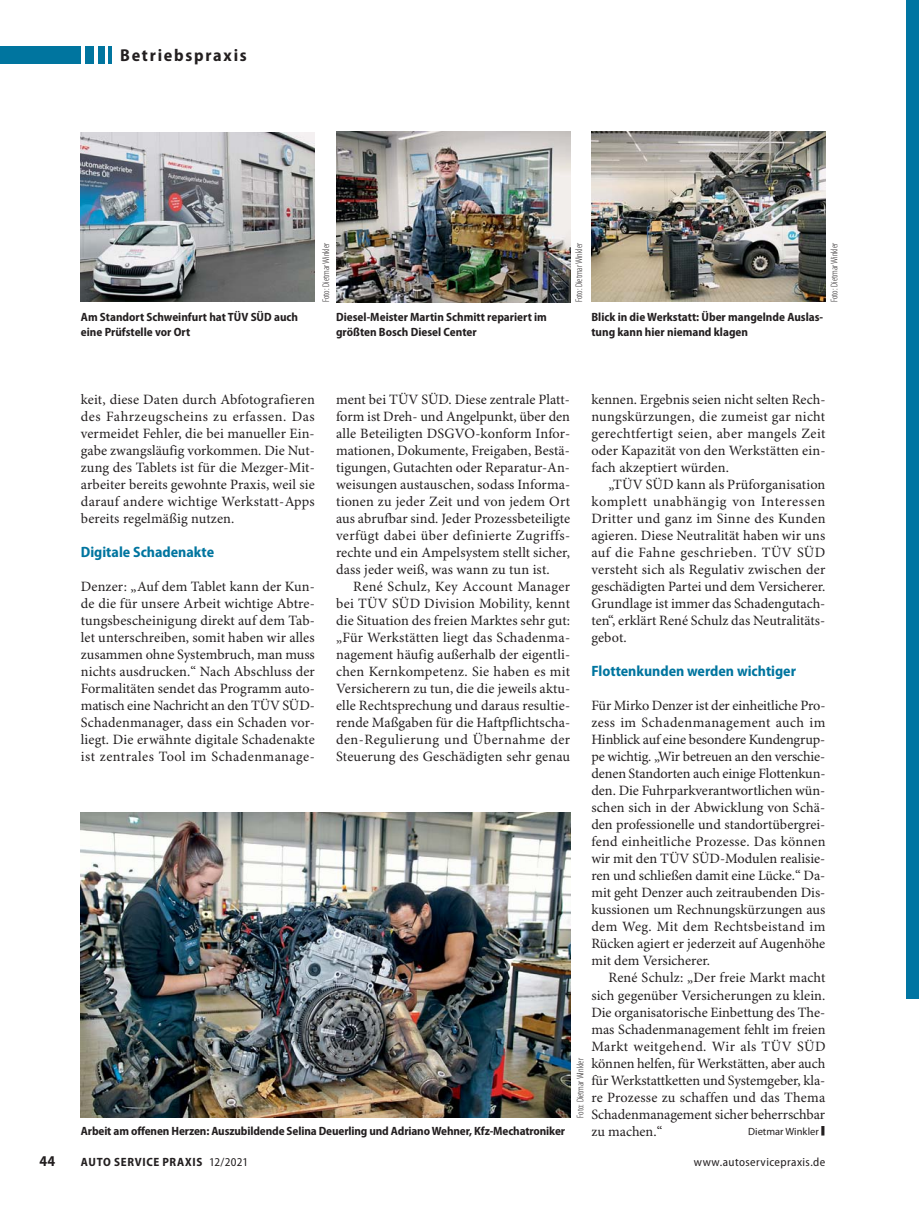
<style>
.page{position:relative;width:919px;height:1212px;background:#fff}
.page>*{position:absolute;margin:0;border:0;box-sizing:border-box;transform-origin:0 0}
.t1{font:32.7px "Minion Pro";color:#231f20;scale:.33 1}
.t2{font:700 semi-condensed 17.25px "Myriad Pro";letter-spacing:.1em;color:#231f20}
.t3{font:700 semi-condensed 15px "Myriad Pro";color:#00759f}
.t4{font:700 semi-condensed 15px "Myriad Pro";color:#231f20}
.t5{font:14.25px/17px "Minion Pro";letter-spacing:.005em;color:#231f20;text-align:justify}
.t6{font:700 semi-condensed 12px/15px "Myriad Pro";color:#231f20}
.t7{font:700 semi-condensed 12px "Myriad Pro";letter-spacing:.055em;color:#231f20}
.t8{font:semi-condensed 12px "Myriad Pro";letter-spacing:.035em;color:#231f20}
.t9{font:10.5px "Myriad Pro";color:#231f20}
.t10{font:300 condensed 9.75px "Myriad Pro";color:#231f20}
.s1{font-weight:400}
</style>
<div class="page">
<hr style="left:108px;top:47px;width:4px;height:17px;background:#00759f">
<div style="left:85px;top:47px;width:9px;height:17px;background:#00759f"></div>
<div style="left:98px;top:47px;width:6px;height:17px;background:#00759f"></div>
<div style="left:0;top:47px;width:81px;height:17px;background:#00759f"></div>
<img style="left:81px;top:812px;width:489px;height:305px">
<img style="left:336px;top:132px;width:234px;height:170px">
<img style="left:81px;top:132px;width:234px;height:170px">
<img style="left:591px;top:132px;width:234px;height:170px">
<div style="left:906px;top:0;width:12px;height:999px;background:#0075a2"></div>
<p class="t2" style="left:120px;top:49px;width:128px">Betriebspraxis</p>
<p class="t6" style="left:81px;top:310px;width:219px">Am Standort Schweinfurt hat TÜV SÜD auch eine Prüfstelle vor Ort</p>
<p class="t10" style="left:320px;top:302px;width:61px;rotate:-90deg">Foto: Dietmar Winkler</p>
<p class="t6" style="left:336px;top:310px;width:212px">Diesel-Meister Martin Schmitt repariert im größten Bosch Diesel Center</p>
<p class="t10" style="left:573px;top:302px;width:61px;rotate:-90deg">Foto: Dietmar Winkler</p>
<p class="t10" style="left:828px;top:302px;width:61px;rotate:-90deg">Foto: Dietmar Winkler</p>
<p class="t6" style="left:591px;top:310px;width:233px">Blick in die Werkstatt: Über mangelnde Auslas&shy;tung kann hier niemand klagen</p>
<p class="t5" style="left:336px;top:392px;width:236px">ment bei TÜV SÜD. Diese zentrale Platt&shy;form ist Dreh- und Angelpunkt, über den alle Beteiligten DSGVO-konform Infor&shy;mationen, Dokumente, Freigaben, Bestä&shy;tigungen, Gutachten oder Reparatur-An&shy;weisungen austauschen, sodass Informa&shy;tionen zu jeder Zeit und von jedem Ort aus abrufbar sind. Jeder Prozessbeteiligte verfügt dabei über definierte Zugriffs&shy;rechte und ein Ampelsystem stellt sicher, dass jeder weiß, was wann zu tun ist.</p>
<p class="t5" style="left:336px;top:579px;width:235px;text-indent:17px">René Schulz, Key Account Manager bei TÜV SÜD Division Mobility, kennt die Situation des freien Marktes sehr gut: „Für Werkstätten liegt das Schadenma&shy;nagement häufig außerhalb der eigentli&shy;chen Kernkompetenz. Sie haben es mit Versicherern zu tun, die die jeweils aktu&shy;elle Rechtsprechung und daraus resultie&shy;rende Maßgaben für die Haftpflichtscha&shy;den-Regulierung und Übernahme der Steuerung des Geschädigten sehr genau</p>
<p class="t5" style="left:81px;top:392px;width:235px">keit, diese Daten durch Abfotografieren des Fahrzeugscheins zu erfassen. Das vermeidet Fehler, die bei manueller Ein&shy;gabe zwangsläufig vorkommen. Die Nut&shy;zung des Tablets ist für die Mezger-Mit&shy;arbeiter bereits gewohnte Praxis, weil sie darauf andere wichtige Werkstatt-Apps bereits regelmäßig nutzen.</p>
<p class="t3" style="left:81px;top:546px;width:135px">Digitale Schadenakte</p>
<p class="t5" style="left:81px;top:579px;width:235px">Denzer: „Auf dem Tablet kann der Kun&shy;de die für unsere Arbeit wichtige Abtre&shy;tungsbescheinigung direkt auf dem Tab&shy;let unterschreiben, somit haben wir alles zusammen ohne Systembruch, man muss nichts ausdrucken.“ Nach Abschluss der Formalitäten sendet das Programm auto&shy;matisch eine Nachricht an den TÜV SÜD-Schadenmanager, dass ein Schaden vor&shy;liegt. Die erwähnte digitale Schadenakte ist zentrales Tool im Schadenmanage-</p>
<p class="t5" style="left:591px;top:392px;width:235px">kennen. Ergebnis seien nicht selten Rech&shy;nungskürzungen, die zumeist gar nicht gerechtfertigt seien, aber mangels Zeit oder Kapazität von den Werkstätten ein&shy;fach akzeptiert würden.</p>
<p class="t5" style="left:591px;top:477px;width:235px;text-indent:17px">„TÜV SÜD kann als Prüforganisation komplett unabhängig von Interessen Dritter und ganz im Sinne des Kunden agieren. Diese Neutralität haben wir uns auf die Fahne geschrieben. TÜV SÜD versteht sich als Regulativ zwischen der geschädigten Partei und dem Versicherer.<br>Grundlage ist immer das Schadengutach&shy;ten“, erklärt René Schulz das Neutralitäts&shy;gebot.</p>
<p class="t3" style="left:591px;top:665px;width:206px">Flottenkunden werden wichtiger</p>
<p class="t5" style="left:591px;top:698px;width:235px">Für Mirko Denzer ist der einheitliche Pro&shy;zess im Schadenmanagement auch im Hinblick auf eine besondere Kundengrup&shy;pe wichtig. „Wir betreuen an den verschie&shy;denen Standorten auch einige Flottenkun&shy;den. Die Fuhrparkverantwortlichen wün&shy;schen sich in der Abwicklung von Schä&shy;den professionelle und standortübergrei&shy;fend einheitliche Prozesse. Das können wir mit den TÜV SÜD-Modulen realisie&shy;ren und schließen damit eine Lücke.“ Da&shy;mit geht Denzer auch zeitraubenden Dis&shy;kussionen um Rechnungskürzungen aus dem Weg. Mit dem Rechtsbeistand im Rücken agiert er jederzeit auf Augenhöhe mit dem Versicherer.</p>
<p class="t5" style="left:591px;top:971px;width:235px;text-indent:17px">René Schulz: „Der freie Markt macht sich gegenüber Versicherungen zu klein.<br>Die organisatorische Einbettung des The&shy;mas Schadenmanagement fehlt im freien Markt weitgehend. Wir als TÜV SÜD können helfen, für Werkstätten, aber auch für Werkstattketten und Systemgeber, kla&shy;re Prozesse zu schaffen und das Thema Schadenmanagement sicher beherrschbar zu machen.“</p>
<p class="t10" style="left:574px;top:1117px;width:61px;rotate:-90deg">Foto: Dietmar Winkler</p>
<p class="t9" style="left:748px;top:1128px;width:72px">Dietmar Winkler</p>
<h1 class="t1" style="left:820px;top:1116px;width:15px">■</h1>
<p class="t6" style="left:81px;top:1124px;width:485px">Arbeit am offenen Herzen: Auszubildende Selina Deuerling und Adriano Wehner, Kfz-Mechatroniker</p>
<p class="t4" style="left:39px;top:1155px;width:17px">44</p>
<p class="t7" style="left:81px;top:1157px;width:169px">AUTO SERVICE PRAXIS <span class="s1">12/2021</span></p>
<p class="t8" style="left:693px;top:1157px;width:133px">www.autoservicepraxis.de</p>
</div>
